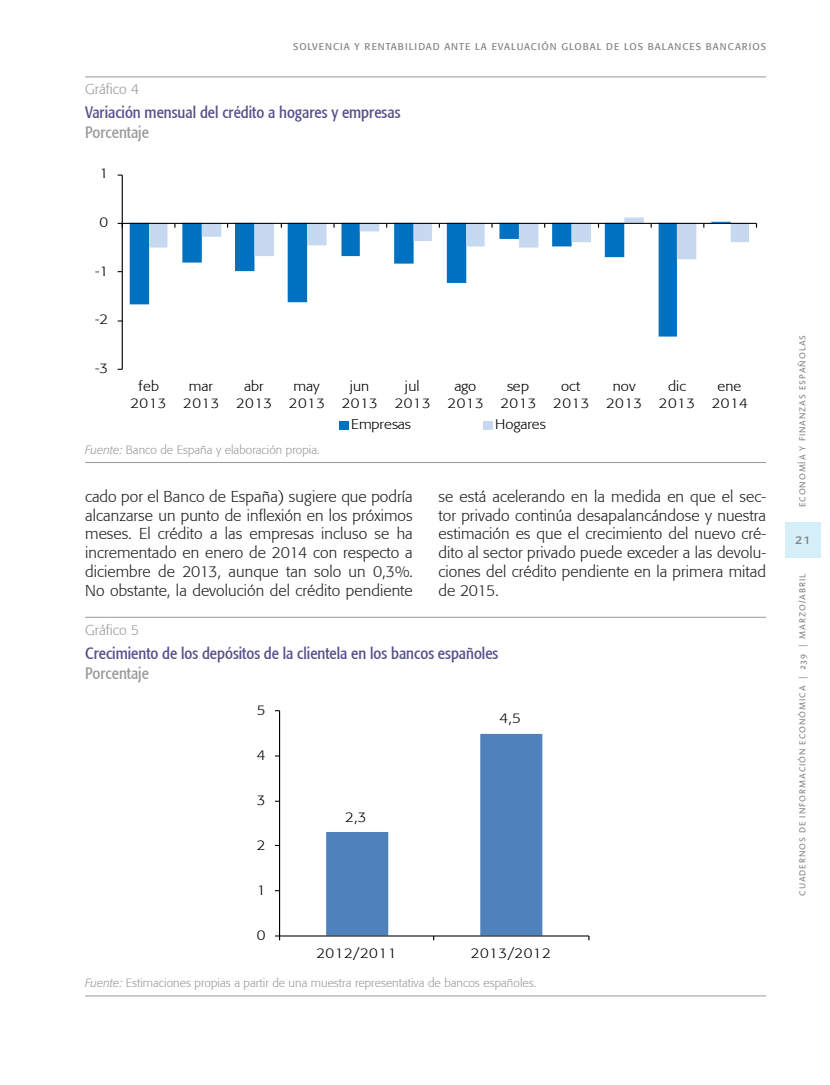
<style>
.page{position:relative;width:830px;height:1085px;background:#fff}
.page>*{position:absolute;margin:0;border:0;box-sizing:border-box;transform-origin:0 0}
._013-Cuadro-Grafico{font:condensed 16.5px "Formata";color:#524f8a}
._013-Cuadro-Grafico-2{font:condensed 16.5px "Formata";color:#9b9a99}
._006_-_Texto_General{font:300 15.75px/18.9px "Formata";letter-spacing:.005em;color:#231f20;text-align:justify}
.t1{font:15px "Linotype Aroma";color:#808285}
._012-Tabla-Cuadro-Gr{font:300 14.25px "Formata";color:#9b9a99}
.t2{font:300 13.95px/17.1px "Formata";letter-spacing:.03em;color:#000;text-align:center;scale:1.07 1}
.t3{font:300 13.95px "Formata";letter-spacing:-.005em;color:#000;scale:1.07 1}
.t4{font:300 13.95px "Formata";color:#000;scale:1.07 1}
._017-Tabla-Cuadro-Gr{font:300 12px "Formata";color:#9b9a99}
.t5{font:9.75px "Formata";letter-spacing:.1em;color:#808285}
.t6{font:9px "Linotype Aroma";letter-spacing:.1em;color:#808285}
.s1{font-style:italic}
</style>
<div class="page">
<div style="left:784px;top:522px;width:36px;height:36px;background:#d5eff8"></div>
<svg style="left:130px;top:222px;width:566px;height:114px"></svg>
<hr style="left:122px;top:175px;width:1px;height:194px;background:#000">
<hr style="left:122px;top:223px;width:634px;height:1px;background:#000">
<svg style="left:149px;top:217px;width:599px;height:42px"></svg>
<div style="left:339px;top:421px;width:9px;height:9px;background:#0070c0"></div>
<div style="left:483px;top:421px;width:9px;height:9px;background:#c6d9f1"></div>
<hr style="left:85px;top:76px;width:680px;height:1px;background:#9b9a99">
<hr style="left:85px;top:462px;width:680px;height:1px;background:#9b9a99">
<svg style="left:326px;top:733px;width:216px;height:202px"></svg>
<hr style="left:279px;top:710px;width:1px;height:225px;background:#000">
<hr style="left:279px;top:935px;width:309px;height:1px;background:#000">
<svg style="left:275px;top:935px;width:5px;height:5px"></svg>
<hr style="left:85px;top:616px;width:680px;height:1px;background:#9b9a99">
<hr style="left:85px;top:995px;width:680px;height:1px;background:#9b9a99">
<p class="t5" style="left:293px;top:40px;width:474px">SOLVENCIA Y RENTABILIDAD ANTE LA EVALUACIÓN GLOBAL DE LOS BALANCES BANCARIOS</p>
<p class="_012-Tabla-Cuadro-Gr" style="left:85px;top:81px;width:56px">Gráfico 4</p>
<p class="_013-Cuadro-Grafico" style="left:85px;top:103px;width:317px">Variación mensual del crédito a hogares y empresas</p>
<p class="_013-Cuadro-Grafico-2" style="left:85px;top:123px;width:65px">Porcentaje</p>
<p class="t2" style="left:99px;top:165px;width:10px">1</p>
<p class="t2" style="left:99px;top:214px;width:10px">0</p>
<p class="t2" style="left:95px;top:262px;width:14px">-1</p>
<p class="t2" style="left:95px;top:311px;width:14px">-2</p>
<p class="t2" style="left:95px;top:359px;width:14px">-3</p>
<p class="t2" style="left:130px;top:377px;width:35px">feb<br>2013</p>
<p class="t2" style="left:183px;top:377px;width:35px">mar<br>2013</p>
<p class="t2" style="left:236px;top:377px;width:35px">abr<br>2013</p>
<p class="t2" style="left:289px;top:377px;width:35px">may<br>2013</p>
<p class="t2" style="left:341px;top:377px;width:35px">jun<br>2013</p>
<p class="t2" style="left:394px;top:377px;width:35px">jul<br>2013</p>
<p class="t2" style="left:447px;top:377px;width:35px">ago<br>2013</p>
<p class="t2" style="left:500px;top:377px;width:35px">sep<br>2013</p>
<p class="t2" style="left:553px;top:377px;width:35px">oct<br>2013</p>
<p class="t2" style="left:605px;top:377px;width:35px">nov<br>2013</p>
<p class="t2" style="left:658px;top:377px;width:35px">dic<br>2013</p>
<p class="t2" style="left:711px;top:377px;width:35px">ene<br>2014</p>
<p class="t3" style="left:351px;top:415px;width:58px">Empresas</p>
<p class="t4" style="left:495px;top:415px;width:49px">Hogares</p>
<p class="_017-Tabla-Cuadro-Gr" style="left:85px;top:442px;width:236px"><span class="s1">Fuente:</span> Banco de España y elaboración propia.</p>
<p class="_006_-_Texto_General" style="left:85px;top:486px;width:329px">cado por el Banco de España) sugiere que podría alcanzarse un punto de inflexión en los próximos meses. El crédito a las empresas incluso se ha incrementado en enero de 2014 con respecto a diciembre de 2013, aunque tan solo un 0,3%.<br>No obstante, la devolución del crédito pendiente</p>
<p class="_006_-_Texto_General" style="left:438px;top:486px;width:329px">se está acelerando en la medida en que el sec&shy;tor privado continúa desapalancándose y nuestra estimación es que el crecimiento del nuevo cré&shy;dito al sector privado puede exceder a las devolu&shy;ciones del crédito pendiente en la primera mitad de 2015.</p>
<p class="_012-Tabla-Cuadro-Gr" style="left:85px;top:621px;width:56px">Gráfico 5</p>
<p class="_013-Cuadro-Grafico" style="left:85px;top:643px;width:414px">Crecimiento de los depósitos de la clientela en los bancos españoles</p>
<p class="_013-Cuadro-Grafico-2" style="left:85px;top:663px;width:65px">Porcentaje</p>
<p class="t2" style="left:256px;top:701px;width:10px">5</p>
<p class="t2" style="left:256px;top:746px;width:10px">4</p>
<p class="t2" style="left:256px;top:791px;width:10px">3</p>
<p class="t2" style="left:256px;top:836px;width:10px">2</p>
<p class="t2" style="left:256px;top:881px;width:10px">1</p>
<p class="t2" style="left:256px;top:926px;width:10px">0</p>
<p class="t2" style="left:345px;top:808px;width:21px">2,3</p>
<p class="t2" style="left:499px;top:709px;width:21px">4,5</p>
<p class="t2" style="left:316px;top:944px;width:76px">2012/2011</p>
<p class="t2" style="left:470px;top:944px;width:76px">2013/2012</p>
<p class="_017-Tabla-Cuadro-Gr" style="left:85px;top:975px;width:452px"><span class="s1">Fuente:</span> Estimaciones propias a partir de una muestra representativa de bancos españoles.</p>
<p class="t6" style="left:796px;top:507px;width:174px;rotate:-90deg">ECONOMÍA Y FINANZAS ESPAÑOLAS</p>
<p class="t1" style="left:794px;top:529px;width:18px">21</p>
<p class="t6" style="left:796px;top:895px;width:323px;rotate:-90deg">CUADERNOS DE INFORMACIÓN ECONÓMICA | 239 | MARZO/ABRIL</p>
</div>
